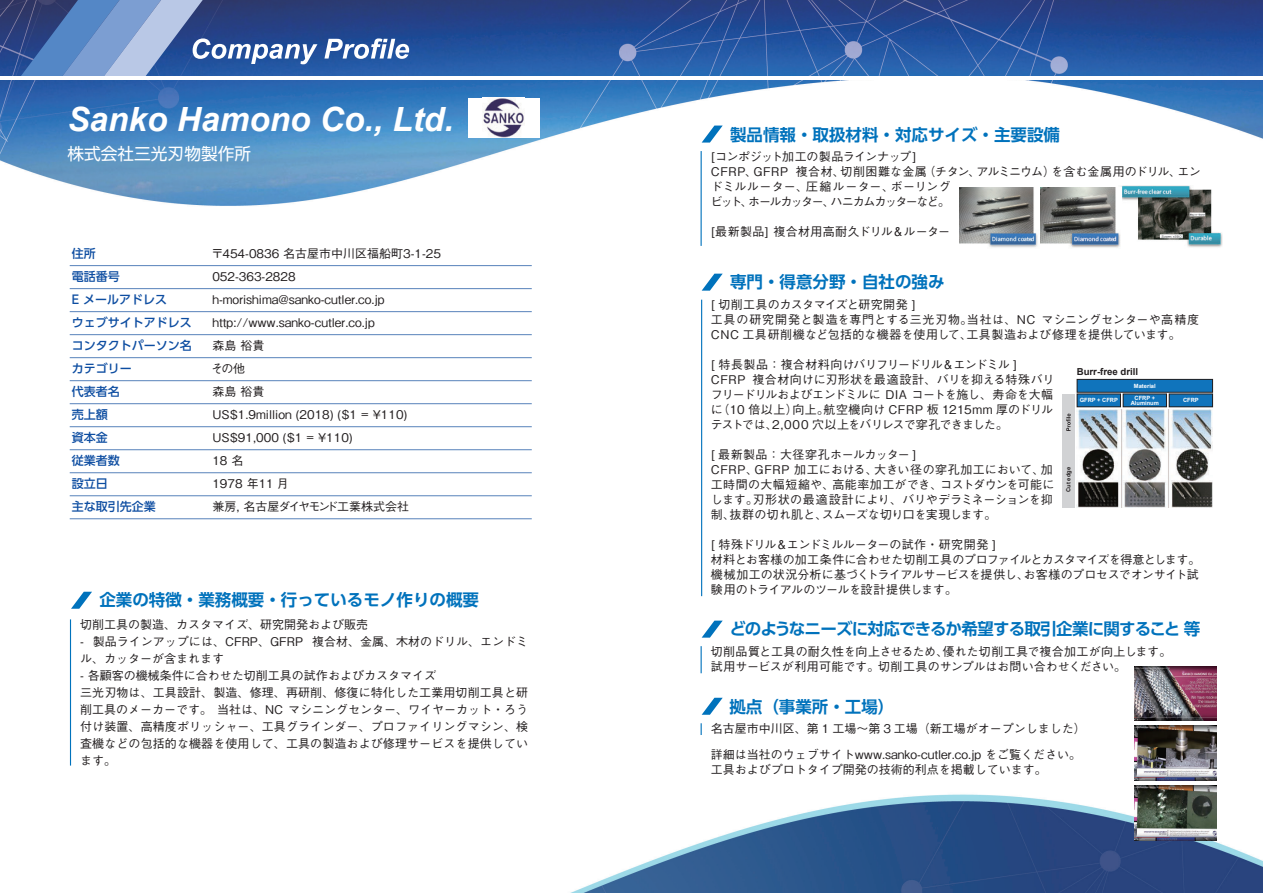
<style>
.page{position:relative;width:1263px;height:893px;background:#fff}
.page>*{position:absolute;margin:0;border:0;box-sizing:border-box;transform-origin:0 0}
.t1{font:italic 700 33.45px "Arial";color:#fff}
.t2{font:16.65px "UD Shin Go Pro";color:#fff}
.t3{font:700 16.5px "UD Shin Go Pro De";color:#0072bc}
.t4{font:700 16.5px "UD Shin Go Pro De";letter-spacing:-.055em;color:#0072bc}
.t5{font:500 12px/23px "Gothic BBB Pro";color:#231f20}
.t6{font:500 12px/15px "Gothic BBB Pro";letter-spacing:-.02em;color:#231f20}
.t7{font:500 12px/15px "Gothic BBB Pro";letter-spacing:-.035em;color:#231f20}
.t8{font:500 12px/15px "Gothic BBB Pro";letter-spacing:.02em;color:#231f20}
.t9{font:500 12px/23px "UD Shin Go Pro";color:#0d4da1}
.t10{font:700 9.6px "Arial";color:#231f20}
.t11{font:700 5.85px/4.8px "Arial";color:#fff;text-align:center}
.t12{font:700 5.85px "Arial";color:#231f20}
</style>
<div class="page">
<img style="left:0;top:0;width:1263px;height:893px">
<svg style="left:20px;top:0;width:389px;height:76px;background:#506fa9"></svg>
<hr style="left:0;top:76px;width:1263px;height:4px;background:#fff">
<hr style="left:70px;top:288px;width:462px;height:1px;background:#5782ba">
<hr style="left:70px;top:265px;width:462px;height:1px;background:#5782ba">
<hr style="left:70px;top:311px;width:462px;height:1px;background:#5782ba">
<hr style="left:70px;top:334px;width:462px;height:1px;background:#5782ba">
<hr style="left:70px;top:357px;width:462px;height:1px;background:#5782ba">
<hr style="left:70px;top:380px;width:462px;height:1px;background:#5782ba">
<hr style="left:70px;top:403px;width:462px;height:1px;background:#5782ba">
<hr style="left:70px;top:426px;width:462px;height:1px;background:#5782ba">
<hr style="left:70px;top:449px;width:462px;height:1px;background:#5782ba">
<hr style="left:70px;top:472px;width:462px;height:1px;background:#5782ba">
<hr style="left:70px;top:495px;width:462px;height:1px;background:#5782ba">
<hr style="left:70px;top:518px;width:462px;height:1px;background:#5782ba">
<svg style="left:702px;top:126px;width:21px;height:17px"></svg>
<hr style="left:700px;top:151px;width:2px;height:95px;background:#0072bc">
<img style="left:959px;top:187px;width:80px;height:62px">
<img style="left:1118px;top:185px;width:104px;height:64px">
<img style="left:1041px;top:187px;width:80px;height:62px">
<svg style="left:702px;top:274px;width:21px;height:17px"></svg>
<hr style="left:701px;top:300px;width:1px;height:296px;background:#0072bc">
<img style="left:1077px;top:409px;width:136px;height:98px">
<div style="left:1077px;top:379px;width:135px;height:13px;background:#1074bc"></div>
<div style="left:1077px;top:379px;width:136px;height:13px;border:1px solid #231f20"></div>
<div style="left:1077px;top:394px;width:43px;height:13px;background:#1074bc"></div>
<div style="left:1077px;top:394px;width:43px;height:13px;border:1px solid #231f20"></div>
<div style="left:1062px;top:394px;width:13px;height:57px;background:#d1d2d4"></div>
<svg style="left:1066px;top:414px;width:4px;height:17px"></svg>
<div style="left:1062px;top:451px;width:13px;height:57px;background:#d1d2d4"></div>
<div style="left:1123px;top:394px;width:43px;height:13px;background:#1074bc"></div>
<div style="left:1123px;top:394px;width:44px;height:13px;border:1px solid #231f20"></div>
<div style="left:1169px;top:394px;width:43px;height:13px;background:#1074bc"></div>
<div style="left:1169px;top:394px;width:44px;height:13px;border:1px solid #231f20"></div>
<svg style="left:702px;top:621px;width:21px;height:17px"></svg>
<hr style="left:700px;top:646px;width:2px;height:27px;background:#0072bc">
<svg style="left:702px;top:698px;width:21px;height:17px"></svg>
<svg style="left:701px;top:723px;width:1px;height:12px"></svg>
<div style="left:468px;top:98px;width:71px;height:39px;background:#fff"></div>
<img style="left:482px;top:98px;width:43px;height:39px">
<svg style="left:71px;top:592px;width:21px;height:17px"></svg>
<hr style="left:70px;top:619px;width:1px;height:147px;background:#0072bc">
<img style="left:1135px;top:667px;width:81px;height:54px">
<img style="left:1135px;top:726px;width:81px;height:54px">
<img style="left:1135px;top:786px;width:81px;height:54px">
<h1 class="t1" style="left:67px;top:98px;width:388px">Sanko Hamono Co., Ltd.</h1>
<h2 class="t2" style="left:67px;top:140px;width:185px">株式会社三光刃物製作所</h2>
<p class="t9" style="left:72px;top:242px;width:121px">住所<br>電話番号<br>E メールアドレス<br>ウェブサイトアドレスコンタクトパーソン名カテゴリー<br>代表者名<br>売上額<br>資本金<br>従業者数<br>設立日<br>主な取引先企業</p>
<p class="t5" style="left:211px;top:241px;width:231px">〒454-0836 名古屋市中川区福船町3-1-25<br>052-363-2828 h-morishima@sanko-cutler.co.jp http://www.sanko-cutler.co.jp<br>森島 裕貴<br>その他<br>森島 裕貴<br>US$1.9million (2018) ($1 = ¥110)<br>US$91,000 ($1 = ¥110)<br>18 名<br>1978 年11 月<br>兼房, 名古屋ダイヤモンド工業株式会社</p>
<h3 class="t3" style="left:99px;top:586px;width:381px">企業の特徴・業務概要・行っているモノ作りの概要</h3>
<p class="t5" style="left:80px;top:611px;width:289px">切削工具の製造、カスタマイズ、研究開発および販売</p>
<p class="t5" style="left:80px;top:631px;width:450px;line-height:17px">- 製品ラインアップには、CFRP、GFRP 複合材、金属、木材のドリル、エンドミル、カッターが含まれます</p>
<p class="t5" style="left:80px;top:665px;width:450px;line-height:17px">- 各顧客の機械条件に合わせた切削工具の試作およびカスタマイズ<br>三光刃物は、工具設計、製造、修理、再研削、修復に特化した工業用切削工具と研削工具のメーカーです。 当社は、NC マシニングセンター、ワイヤーカット・ろう付け装置、高精度ポリッシャー、工具グラインダー、プロファイリングマシン、検査機などの包括的な機器を使用して、工具の製造および修理サービスを提供しています。</p>
<h3 class="t3" style="left:730px;top:121px;width:332px">製品情報・取扱材料・対応サイズ・主要設備</h3>
<p class="t6" style="left:711px;top:148px;width:492px">[コンポジット加工の製品ラインナップ]<br>CFRP、GFRP 複合材、切削困難な金属（チタン、アルミニウム）を含む金属用のドリル、エンドミルルーター、圧縮ルーター、ボーリング<br>ビット、ホールカッター、ハニカムカッターなど。</p>
<p class="t8" style="left:711px;top:223px;width:241px">[最新製品] 複合材用高耐久ドリル＆ルーター</p>
<h3 class="t3" style="left:730px;top:268px;width:216px">専門・得意分野・自社の強み</h3>
<p class="t8" style="left:711px;top:296px;width:490px">[ 切削工具のカスタマイズと研究開発 ]<br>工具の研究開発と製造を専門とする三光刃物。当社は、NC マシニングセンターや高精度<br>CNC 工具研削機など包括的な機器を使用して、工具製造および修理を提供しています。</p>
<p class="t6" style="left:711px;top:356px;width:345px">[ 特長製品：複合材料向けバリフリードリル＆エンドミル ] CFRP 複合材向けに刃形状を最適設計、バリを抑える特殊バリフリードリルおよびエンドミルに DIA コートを施し、寿命を大幅に（10 倍以上）向上。航空機向け CFRP 板 1215mm 厚のドリルテストでは、2,000 穴以上をバリレスで穿孔できました。</p>
<p class="t5" style="left:711px;top:446px;width:345px;line-height:15px">[ 最新製品：大径穿孔ホールカッター ]<br>CFRP、GFRP 加工における、大きい径の穿孔加工において、加工時間の大幅短縮や、高能率加工ができ、コストダウンを可能にします。刃形状の最適設計により、バリやデラミネーションを抑制、抜群の切れ肌と、スムーズな切り口を実現します。</p>
<p class="t7" style="left:711px;top:536px;width:491px">[ 特殊ドリル＆エンドミルルーターの試作・研究開発 ]<br>材料とお客様の加工条件に合わせた切削工具のプロファイルとカスタマイズを得意とします。機械加工の状況分析に基づくトライアルサービスを提供し、お客様のプロセスでオンサイト試験用のトライアルのツールを設計提供します。</p>
<p class="t10" style="left:1077px;top:365px;width:63px">Burr-free drill</p>
<p class="t11" style="left:1134px;top:384px;width:23px">Material</p>
<p class="t11" style="left:1080px;top:398px;width:40px">GFRP + CFRP</p>
<p class="t11" style="left:1131px;top:396px;width:30px">CFRP +<br>Aluminum</p>
<p class="t11" style="left:1183px;top:398px;width:17px">CFRP</p>
<p class="t12" style="left:1064px;top:492px;width:26px;rotate:-90deg">Cut edge</p>
<h3 class="t4" style="left:729px;top:615px;width:472px">どのようなニーズに対応できるか希望する取引企業に関すること 等</h3>
<p class="t5" style="left:711px;top:643px;width:462px;line-height:15px">切削品質と工具の耐久性を向上させるため、優れた切削工具で複合加工が向上します。試用サービスが利用可能です。切削工具のサンプルはお問い合わせください。</p>
<h3 class="t3" style="left:729px;top:693px;width:166px">拠点（事業所・工場）</h3>
<p class="t5" style="left:711px;top:716px;width:377px">名古屋市中川区、第 1 工場～第 3 工場（新工場がオープンしました）</p>
<p class="t5" style="left:711px;top:745px;width:372px;line-height:15px">詳細は当社のウェブサイトwww.sanko-cutler.co.jp をご覧ください。工具およびプロトタイプ開発の技術的利点を掲載しています。</p>
</div>
